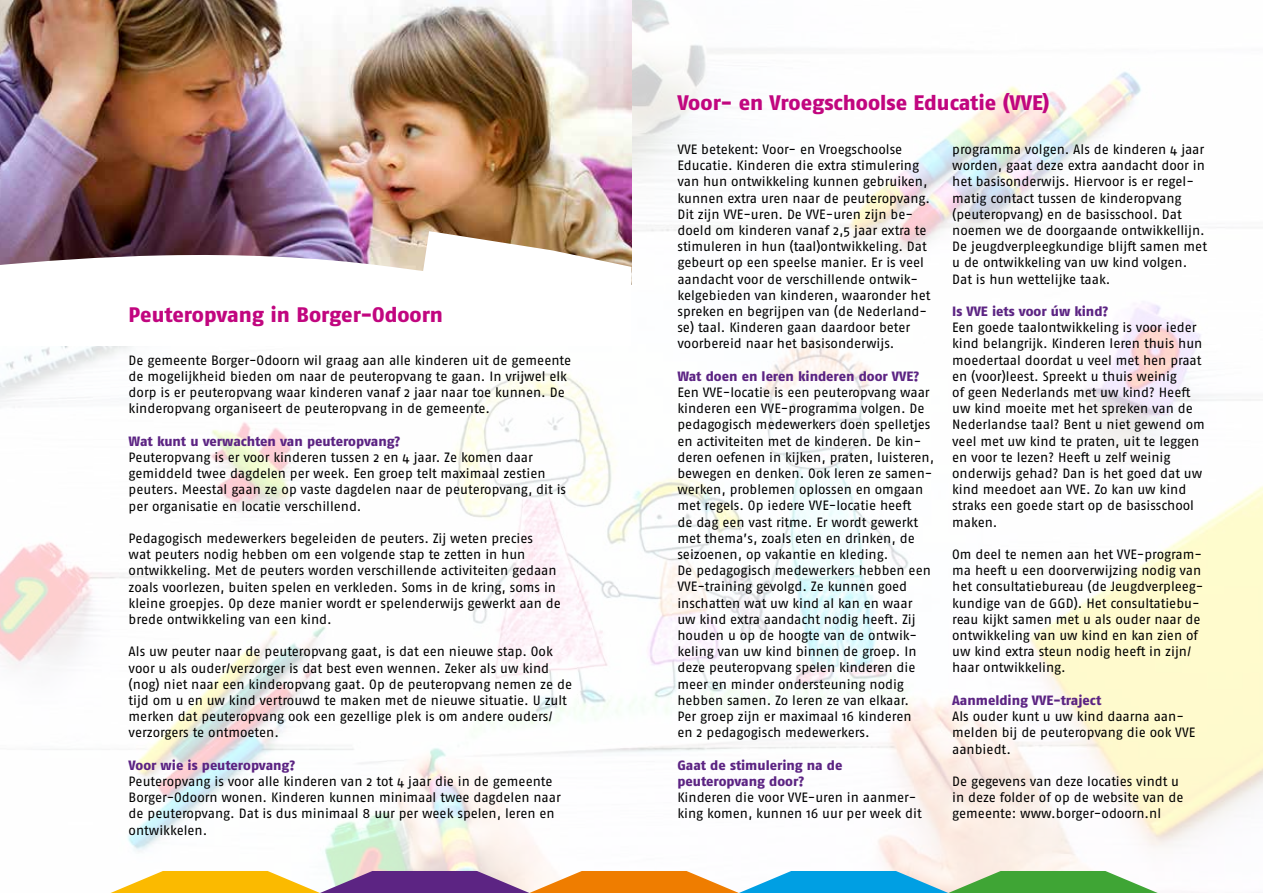
<style>
.page{position:relative;width:1263px;height:893px;background:#fff}
.page>*{position:absolute;margin:0;border:0;box-sizing:border-box;transform-origin:0 0}
.t1{font:800 21px "Fago Pro";letter-spacing:-.005em;color:#c1067f}
.t2{font:13.5px/16.2px "Fago Pro";letter-spacing:-.005em;color:#000}
.t3{font:800 13.5px/16.2px "Fago Pro";letter-spacing:-.005em;color:#5c2483}
</style>
<div class="page">
<img style="left:0;top:0;width:1263px;height:893px">
<img style="left:0;top:0;width:631px;height:231px">
<svg style="left:0;top:231px;width:631px;height:114px"></svg>
<svg style="left:111px;top:871px;width:1047px;height:22px"></svg>
<h1 class="t1" style="left:129px;top:302px;width:316px">Peuteropvang in Borger-Odoorn</h1>
<p class="t2" style="left:129px;top:352px;width:444px">De gemeente Borger-Odoorn wil graag aan alle kinderen uit de gemeente de mogelijkheid bieden om naar de peuteropvang te gaan. In vrijwel elk dorp is er peuteropvang waar kinderen vanaf 2 jaar naar toe kunnen. De kinderopvang organiseert de peuteropvang in de gemeente.</p>
<p class="t3" style="left:129px;top:433px;width:273px">Wat kunt u verwachten van peuteropvang?</p>
<p class="t2" style="left:129px;top:449px;width:439px">Peuteropvang is er voor kinderen tussen 2 en 4 jaar. Ze komen daar gemiddeld twee dagdelen per week. Een groep telt maximaal zestien peuters. Meestal gaan ze op vaste dagdelen naar de peuteropvang, dit is per organisatie en locatie verschillend.</p>
<p class="t2" style="left:129px;top:530px;width:434px">Pedagogisch medewerkers begeleiden de peuters. Zij weten precies<br>wat peuters nodig hebben om een volgende stap te zetten in hun ontwikkeling. Met de peuters worden verschillende activiteiten gedaan zoals voorlezen, buiten spelen en verkleden. Soms in de kring, soms in kleine groepjes. Op deze manier wordt er spelenderwijs gewerkt aan de brede ontwikkeling van een kind.</p>
<p class="t2" style="left:129px;top:643px;width:445px">Als uw peuter naar de peuteropvang gaat, is dat een nieuwe stap. Ook voor u als ouder/verzorger is dat best even wennen. Zeker als uw kind (nog) niet naar een kinderopvang gaat. Op de peuteropvang nemen ze de tijd om u en uw kind vertrouwd te maken met de nieuwe situatie. U zult merken dat peuteropvang ook een gezellige plek is om andere ouders/ verzorgers te ontmoeten.</p>
<p class="t3" style="left:129px;top:757px;width:168px">Voor wie is peuteropvang?</p>
<p class="t2" style="left:129px;top:773px;width:434px">Peuteropvang is voor alle kinderen van 2 tot 4 jaar die in de gemeente Borger-Odoorn wonen. Kinderen kunnen minimaal twee dagdelen naar de peuteropvang. Dat is dus minimaal 8 uur per week spelen, leren en ontwikkelen.</p>
<h1 class="t1" style="left:677px;top:90px;width:373px">Voor- en Vroegschoolse Educatie (VVE)</h1>
<p class="t2" style="left:677px;top:141px;width:255px">VVE betekent: Voor- en Vroegschoolse Educatie. Kinderen die extra stimulering van hun ontwikkeling kunnen gebruiken, kunnen extra uren naar de peuteropvang.<br>Dit zijn VVE-uren. De VVE-uren zijn be&shy;doeld om kinderen vanaf 2,5 jaar extra te stimuleren in hun (taal)ontwikkeling. Dat gebeurt op een speelse manier. Er is veel aandacht voor de verschillende ontwik&shy;kelgebieden van kinderen, waaronder het spreken en begrijpen van (de Nederland&shy;se) taal. Kinderen gaan daardoor beter voorbereid naar het basisonderwijs.</p>
<p class="t3" style="left:677px;top:368px;width:243px">Wat doen en leren kinderen door VVE?</p>
<p class="t2" style="left:677px;top:384px;width:258px">Een VVE-locatie is een peuteropvang waar kinderen een VVE-programma volgen. De pedagogisch medewerkers doen spelletjes en activiteiten met de kinderen. De kin&shy;deren oefenen in kijken, praten, luisteren, bewegen en denken. Ook leren ze samen&shy;werken, problemen oplossen en omgaan met regels. Op iedere VVE-locatie heeft<br>de dag een vast ritme. Er wordt gewerkt met thema’s, zoals eten en drinken, de seizoenen, op vakantie en kleding.<br>De pedagogisch medewerkers hebben een VVE-training gevolgd. Ze kunnen goed inschatten wat uw kind al kan en waar uw kind extra aandacht nodig heeft. Zij houden u op de hoogte van de ontwik&shy;keling van uw kind binnen de groep. In deze peuteropvang spelen kinderen die meer en minder ondersteuning nodig hebben samen. Zo leren ze van elkaar.<br>Per groep zijn er maximaal 16 kinderen<br>en 2 pedagogisch medewerkers.</p>
<p class="t3" style="left:677px;top:757px;width:166px">Gaat de stimulering na de peuteropvang door?</p>
<p class="t2" style="left:677px;top:789px;width:246px">Kinderen die voor VVE-uren in aanmer&shy;king komen, kunnen 16 uur per week dit</p>
<p class="t2" style="left:952px;top:141px;width:256px">programma volgen. Als de kinderen 4 jaar worden, gaat deze extra aandacht door in het basisonderwijs. Hiervoor is er regel&shy;matig contact tussen de kinderopvang (peuteropvang) en de basisschool. Dat noemen we de doorgaande ontwikkellijn.<br>De jeugdverpleegkundige blijft samen met u de ontwikkeling van uw kind volgen.<br>Dat is hun wettelijke taak.</p>
<p class="t3" style="left:952px;top:303px;width:158px">Is VVE iets voor úw kind?</p>
<p class="t2" style="left:952px;top:319px;width:254px">Een goede taalontwikkeling is voor ieder kind belangrijk. Kinderen leren thuis hun moedertaal doordat u veel met hen praat en (voor)leest. Spreekt u thuis weinig<br>of geen Nederlands met uw kind? Heeft uw kind moeite met het spreken van de Nederlandse taal? Bent u niet gewend om veel met uw kind te praten, uit te leggen en voor te lezen? Heeft u zelf weinig onderwijs gehad? Dan is het goed dat uw kind meedoet aan VVE. Zo kan uw kind straks een goede start op de basisschool maken.</p>
<p class="t2" style="left:952px;top:546px;width:253px">Om deel te nemen aan het VVE-program&shy;ma heeft u een doorverwijzing nodig van het consultatiebureau (de Jeugdverpleeg&shy;kundige van de GGD). Het consultatiebu&shy;reau kijkt samen met u als ouder naar de ontwikkeling van uw kind en kan zien of uw kind extra steun nodig heeft in zijn/ haar ontwikkeling.</p>
<p class="t3" style="left:952px;top:692px;width:151px">Aanmelding VVE-traject</p>
<p class="t2" style="left:952px;top:708px;width:245px">Als ouder kunt u uw kind daarna aan&shy;melden bij de peuteropvang die ook VVE aanbiedt.</p>
<p class="t2" style="left:952px;top:773px;width:233px">De gegevens van deze locaties vindt u in deze folder of op de website van de gemeente: www.borger-odoorn.nl</p>
</div>
